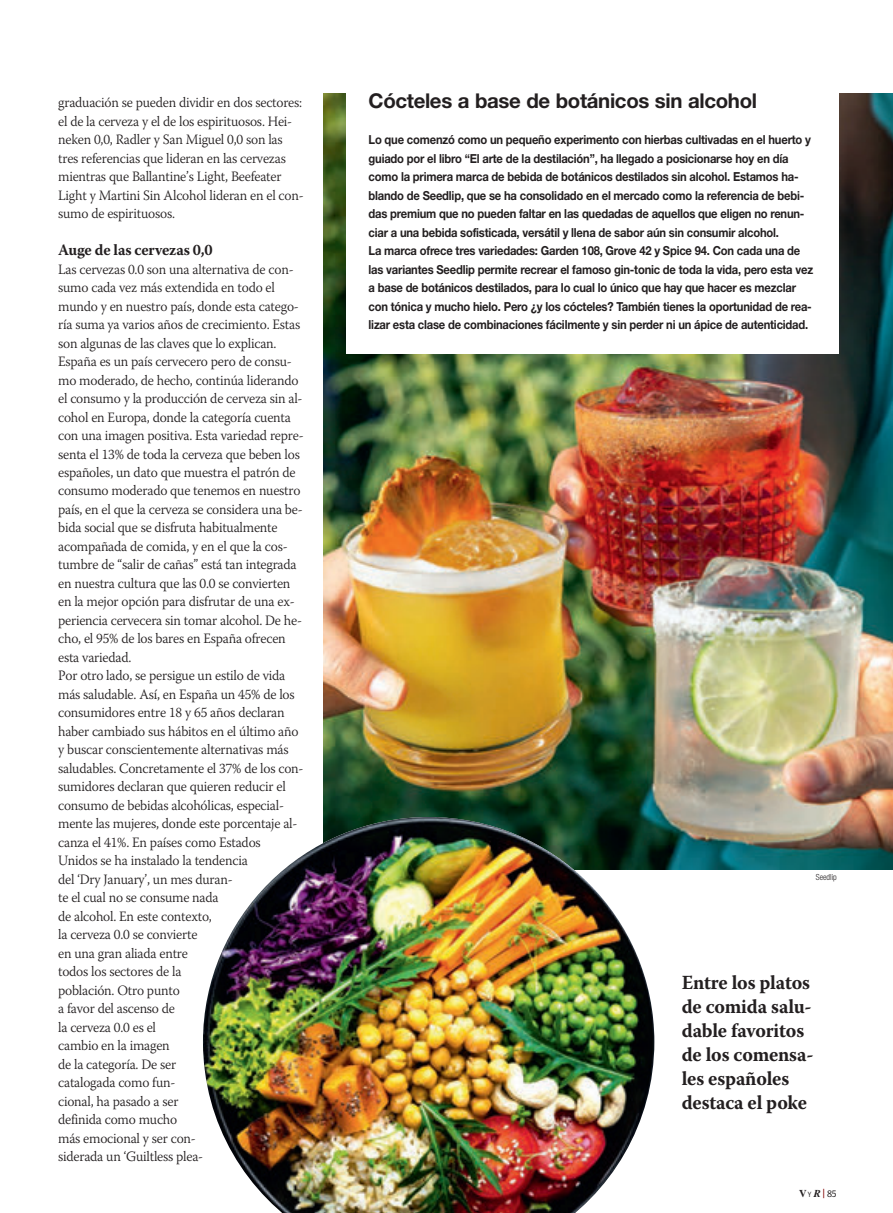
<style>
.page{position:relative;width:893px;height:1213px;background:#fff}
.page>*{position:absolute;margin:0;border:0;box-sizing:border-box;transform-origin:0 0}
.t1{font:700 20.4px "Helvetica Neue";letter-spacing:-.015em;color:#231f20}
.t2{font:700 19.95px/24px "Warnock Pro";letter-spacing:-.01em;color:#231f20;scale:.96 1}
.t3{font:700 15.75px "Warnock Pro";letter-spacing:-.015em;color:#231f20;scale:.96 1}
.t4{font:300 14.25px/18.5px "Warnock Pro";letter-spacing:-.015em;color:#231f20;scale:.96 1}
.t5{font:700 12.45px/18.5px "Helvetica Neue";letter-spacing:-.015em;color:#231f20;scale:.9 1}
.t6{font:300 10.5px "HP Sans";color:#231f20}
.t7{font:300 condensed 8.4px "Helvetica Neue";color:#231f20;scale:.96 1}
.s1{font-family:"Times";font-weight:700}
.s2{font-size:7.8px}
.s3{font-family:"Times";font-weight:700;font-style:italic}
.s4{font-size:13.5px;color:#820101}
</style>
<div class="page">
<img style="left:324px;top:94px;width:569px;height:775px">
<div style="left:346px;top:50px;width:492px;height:304px;background:#fff"></div>
<img style="left:203px;top:817px;width:451px;height:395px">
<p class="t4" style="left:58px;top:93px;width:257px">graduación se pueden dividir en dos sectores: el de la cerveza y el de los espirituosos. Hei&shy;neken 0,0, Radler y San Miguel 0,0 son las tres referencias que lideran en las cervezas mientras que Ballantine’s Light, Beefeater Light y Martini Sin Alcohol lideran en el con&shy;sumo de espirituosos.</p>
<p class="t3" style="left:58px;top:240px;width:162px">Auge de las cervezas 0,0</p>
<p class="t4" style="left:58px;top:259px;width:257px">Las cervezas 0.0 son una alternativa de con&shy;sumo cada vez más extendida en todo el mundo y en nuestro país, donde esta catego&shy;ría suma ya varios años de crecimiento. Estas son algunas de las claves que lo explican.<br>España es un país cervecero pero de consu&shy;mo moderado, de hecho, continúa liderando el consumo y la producción de cerveza sin al&shy;cohol en Europa, donde la categoría cuenta con una imagen positiva. Esta variedad repre&shy;senta el 13% de toda la cerveza que beben los españoles, un dato que muestra el patrón de consumo moderado que tenemos en nuestro país, en el que la cerveza se considera una be&shy;bida social que se disfruta habitualmente acompañada de comida, y en el que la cos&shy;tumbre de “salir de cañas” está tan integrada en nuestra cultura que las 0.0 se convierten en la mejor opción para disfrutar de una ex&shy;periencia cervecera sin tomar alcohol. De he&shy;cho, el 95% de los bares en España ofrecen esta variedad.<br>Por otro lado, se persigue un estilo de vida más saludable. Así, en España un 45% de los consumidores entre 18 y 65 años declaran haber cambiado sus hábitos en el último año y buscar conscientemente alternativas más saludables. Concretamente el 37% de los con&shy;sumidores declaran que quieren reducir el consumo de bebidas alcohólicas, especial&shy;mente las mujeres, donde este porcentaje al&shy;canza el 41%. En países como Estados Unidos se ha instalado la tendencia<br>del ‘Dry January’, un mes duran-<br>te el cual no se consume nada<br>de alcohol. En este contexto,<br>la cerveza 0.0 se convierte<br>en una gran aliada entre<br>todos los sectores de la<br>población. Otro punto<br>a favor del ascenso de<br>la cerveza 0.0 es el<br>cambio en la imagen<br>de la categoría. De ser<br>catalogada como fun-<br>cional, ha pasado a ser<br>definida como mucho<br>más emocional y ser con-<br>siderada un ‘Guiltless plea-</p>
<h1 class="t1" style="left:368px;top:88px;width:390px">Cócteles a base de botánicos sin alcohol</h1>
<p class="t5" style="left:368px;top:130px;width:495px">Lo que comenzó como un pequeño experimento con hierbas cultivadas en el huerto y guiado por el libro “El arte de la destilación”, ha llegado a posicionarse hoy en día como la primera marca de bebida de botánicos destilados sin alcohol. Estamos ha&shy;blando de Seedlip, que se ha consolidado en el mercado como la referencia de bebi&shy;das premium que no pueden faltar en las quedadas de aquellos que eligen no renun&shy;ciar a una bebida sofisticada, versátil y llena de sabor aún sin consumir alcohol.<br>La marca ofrece tres variedades: Garden 108, Grove 42 y Spice 94. Con cada una de las variantes Seedlip permite recrear el famoso gin-tonic de toda la vida, pero esta vez a base de botánicos destilados, para lo cual lo único que hay que hacer es mezclar con tónica y mucho hielo. Pero ¿y los cócteles? También tienes la oportunidad de rea&shy;lizar esta clase de combinaciones fácilmente y sin perder ni un ápice de autenticidad.</p>
<p class="t7" style="left:816px;top:871px;width:23px">Seedlip</p>
<h2 class="t2" style="left:682px;top:969px;width:139px">Entre los platos de comida salu&shy;dable favoritos de los comensa&shy;les españoles destaca el poke</h2>
<p class="t6" style="left:799px;top:1189px;width:39px"><span class="s1">V</span><span class="s2">Y</span><span class="s3">R</span><span class="s4">|</span>85</p>
</div>
